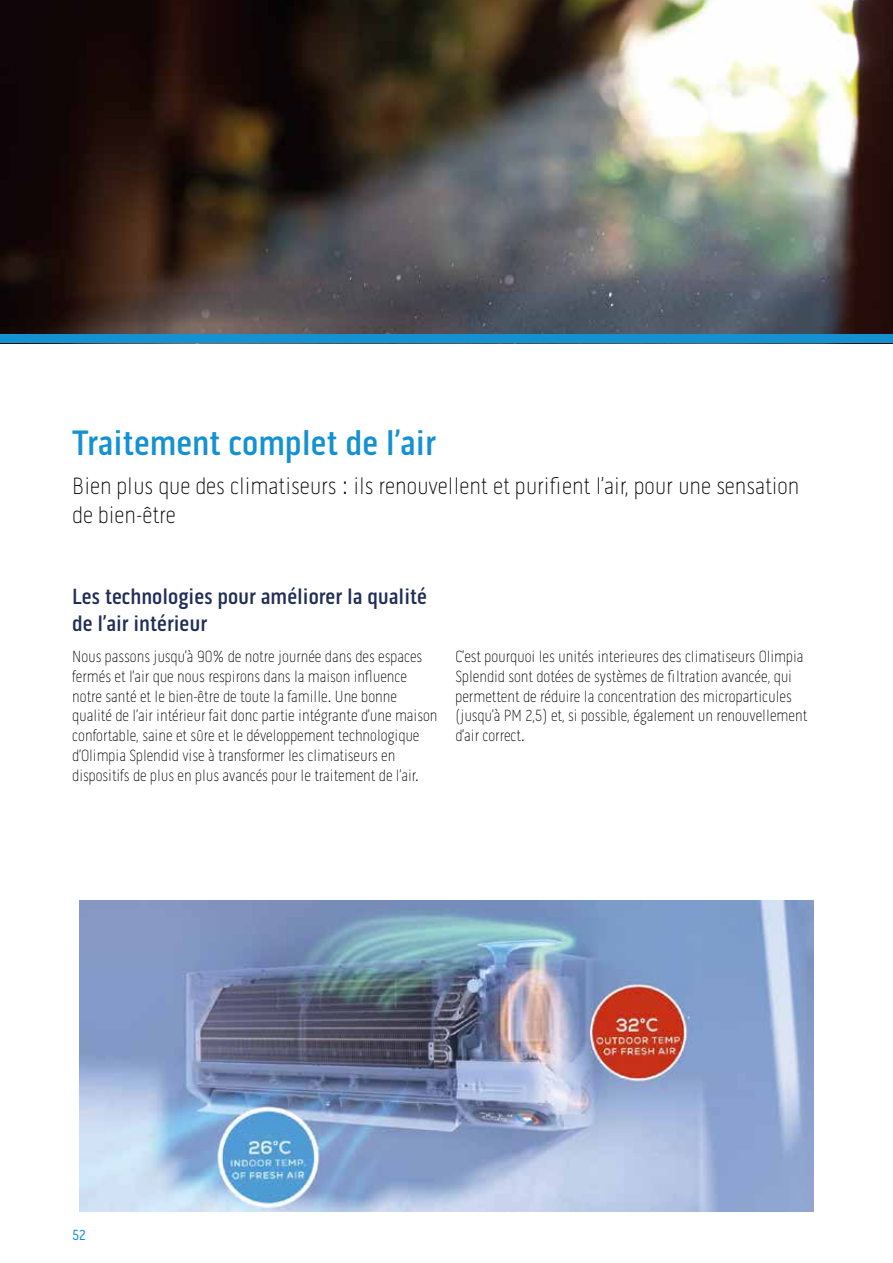
<style>
.page{position:relative;width:893px;height:1263px;background:#fff}
.page>*{position:absolute;margin:0;border:0;box-sizing:border-box;transform-origin:0 0}
.t1{font:500 36px "Pill Gothic 300 mg";color:#1391d1}
.t2{font:100 24px/28.8px "Pill Gothic 300 mg";color:#000}
.t3{font:500 22.5px/27px "Pill Gothic 300 mg";color:#212d57}
.t4{font:100 16.5px/19.8px "Pill Gothic 300 mg";color:#000;scale:.96 1}
.t5{font:15px "Pill Gothic 300 mg";color:#1391d1}
</style>
<div class="page">
<img style="left:0;top:0;width:893px;height:335px">
<div style="left:0;top:335px;width:893px;height:8px;background:#1391d1"></div>
<img style="left:80px;top:900px;width:733px;height:312px">
<h1 class="t1" style="left:72px;top:421px;width:365px">Traitement complet de l’air</h1>
<h2 class="t2" style="left:72px;top:471px;width:729px">Bien plus que des climatiseurs : ils renouvellent et purifient l’air, pour une sensation de bien-être</h2>
<h3 class="t3" style="left:72px;top:582px;width:356px">Les technologies pour améliorer la qualité de l’air intérieur</h3>
<p class="t4" style="left:72px;top:646px;width:382px">Nous passons jusqu’à 90% de notre journée dans des espaces fermés et l’air que nous respirons dans la maison influence notre santé et le bien-être de toute la famille. Une bonne qualité de l’air intérieur fait donc partie intégrante d’une maison confortable, saine et sûre et le développement technologique d’Olimpia Splendid vise à transformer les climatiseurs en dispositifs de plus en plus avancés pour le traitement de l’air.</p>
<p class="t4" style="left:455px;top:646px;width:368px">C’est pourquoi les unités interieures des climatiseurs Olimpia Splendid sont dotées de systèmes de filtration avancée, qui permettent de réduire la concentration des microparticules (jusqu’à PM 2,5) et, si possible, également un renouvellement d’air correct.</p>
<p class="t5" style="left:72px;top:1226px;width:15px">52</p>
</div>
